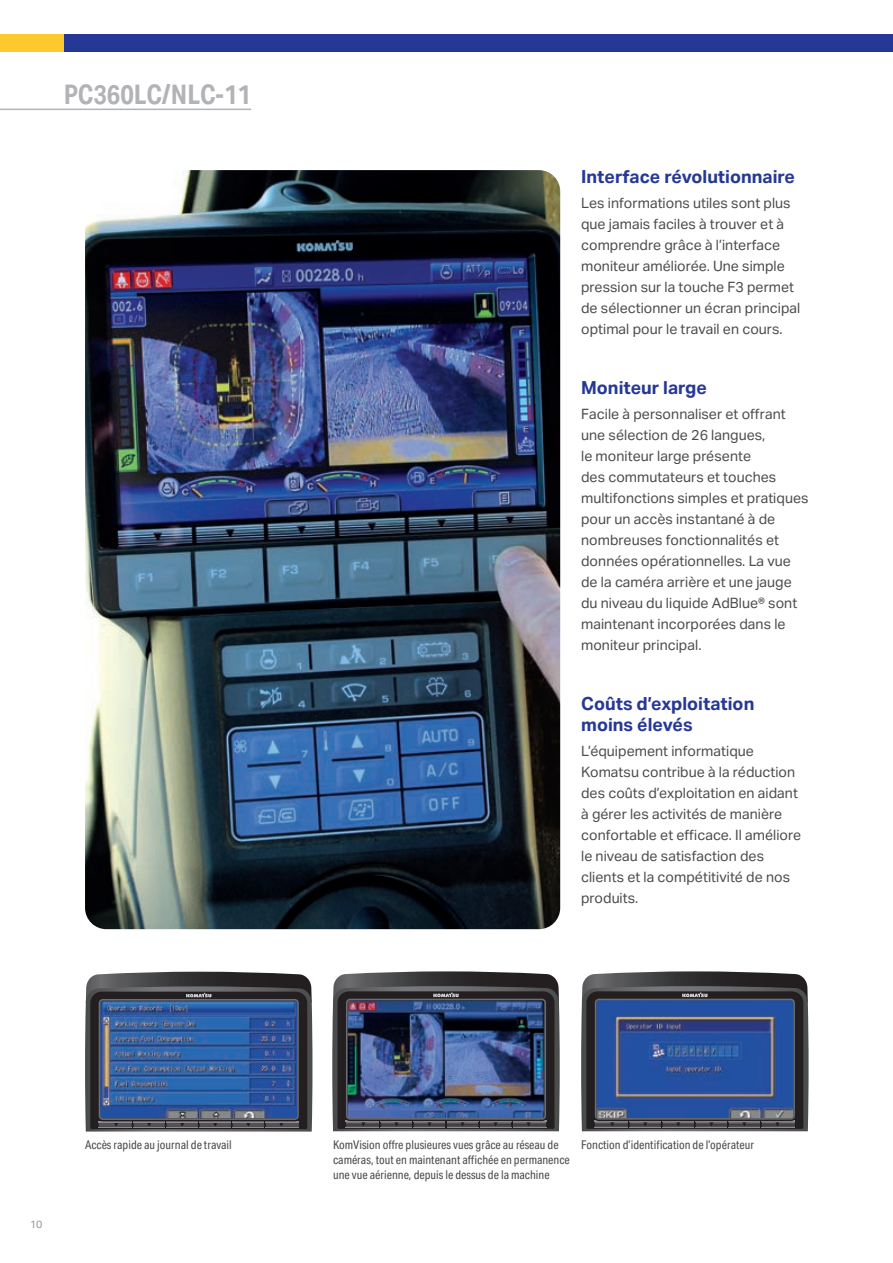
<style>
.page{position:relative;width:893px;height:1263px;background:#fff}
.page>*{position:absolute;margin:0;border:0;box-sizing:border-box;transform-origin:0 0}
.t1{font:700 27px "Aktiv Grotesk Cd";color:#b2b3b7}
.t2{font:700 18px/21px "Aktiv Grotesk";color:#263895}
.t3{font:14.25px/21px "Aktiv Grotesk";color:#4b4c4d}
.t4{font:12px/15px "Aktiv Grotesk Cd";color:#4b4c4d}
.t5{font:10.5px "Aktiv Grotesk";color:#939598}
</style>
<div class="page">
<img style="left:85px;top:170px;width:475px;height:759px">
<svg style="left:85px;top:972px;width:228px;height:159px;background:#3d577f"></svg>
<img style="left:332px;top:971px;width:228px;height:160px">
<svg style="left:581px;top:971px;width:228px;height:160px;background:#3b507c"></svg>
<hr style="left:0;top:109px;width:251px;height:1px;background:#b2b3b7">
<div style="left:0;top:34px;width:143px;height:17px;background:#fec92d"></div>
<div style="left:64px;top:34px;width:829px;height:17px;background:#263895"></div>
<h1 class="t1" style="left:64px;top:79px;width:189px">PC360LC/NLC-11</h1>
<p class="t2" style="left:581px;top:166px;width:215px">Interface révolutionnaire</p>
<p class="t3" style="left:581px;top:193px;width:221px">Les informations utiles sont plus que jamais faciles à trouver et à comprendre grâce à l’interface moniteur améliorée. Une simple pression sur la touche F3 permet de sélectionner un écran principal optimal pour le travail en cours.</p>
<p class="t2" style="left:581px;top:377px;width:127px">Moniteur large</p>
<p class="t3" style="left:581px;top:404px;width:229px">Facile à personnaliser et offrant une sélection de 26 langues,<br>le moniteur large présente<br>des commutateurs et touches multifonctions simples et pratiques pour un accès instantané à de nombreuses fonctionnalités et données opérationnelles. La vue de la caméra arrière et une jauge du niveau du liquide AdBlue® sont maintenant incorporées dans le moniteur principal.</p>
<p class="t2" style="left:581px;top:693px;width:175px">Coûts d’exploitation moins élevés</p>
<p class="t3" style="left:581px;top:741px;width:222px">L’équipement informatique<br>Komatsu contribue à la réduction des coûts d’exploitation en aidant à gérer les activités de manière confortable et efficace. Il améliore le niveau de satisfaction des clients et la compétitivité de nos produits.</p>
<p class="t5" style="left:30px;top:1218px;width:14px">10</p>
<p class="t4" style="left:85px;top:1137px;width:148px">Accès rapide au journal de travail</p>
<p class="t4" style="left:333px;top:1137px;width:227px">KomVision offre plusieures vues grâce au réseau de</p>
<p class="t4" style="left:581px;top:1137px;width:174px">Fonction d’identification de l’opérateur</p>
<p class="t4" style="left:333px;top:1152px;width:238px">caméras, tout en maintenant affichée en permanence une vue aérienne, depuis le dessus de la machine</p>
</div>
